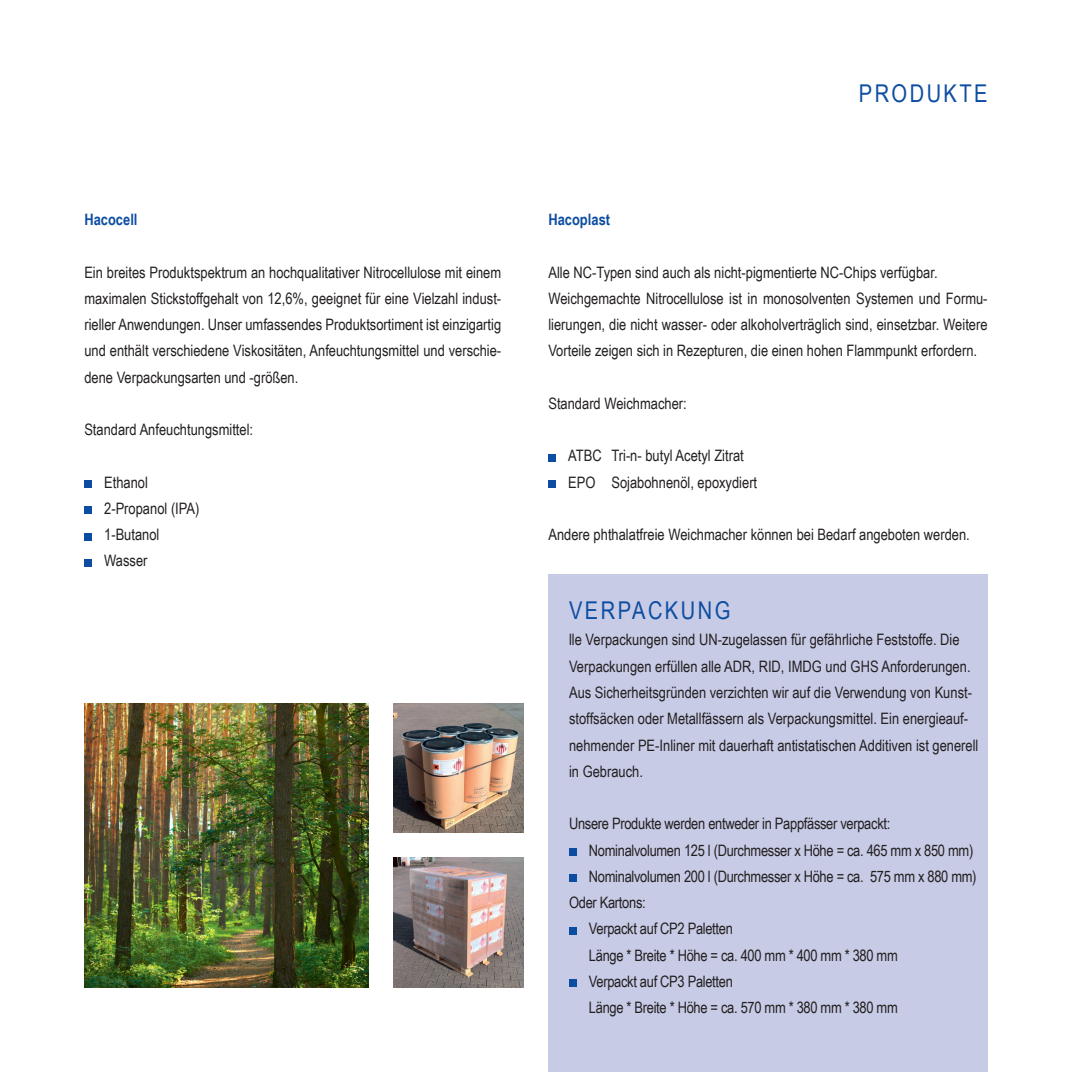
<style>
.page{position:relative;width:1072px;height:1072px;background:#fff}
.page>*{position:absolute;margin:0;border:0;box-sizing:border-box;transform-origin:0 0}
.t1{font:24.5px "Arial Narrow";letter-spacing:.1em;color:#0d4da1}
.t2{font:15.75px/26.2px "Arial Narrow";color:#231f20}
.t3{font:15.75px "Arial Narrow";letter-spacing:-.02em;color:#231f20}
.t4{font:700 15.75px "Arial Narrow";color:#0d4da1}
</style>
<div class="page">
<div style="left:84px;top:480px;width:7px;height:7px;background:#0d4da1"></div>
<div style="left:84px;top:507px;width:7px;height:7px;background:#0d4da1"></div>
<div style="left:84px;top:533px;width:7px;height:7px;background:#0d4da1"></div>
<div style="left:84px;top:559px;width:7px;height:7px;background:#0d4da1"></div>
<div style="left:548px;top:454px;width:7px;height:7px;background:#0d4da1"></div>
<div style="left:548px;top:480px;width:7px;height:7px;background:#0d4da1"></div>
<img style="left:84px;top:703px;width:285px;height:284px">
<div style="left:548px;top:574px;width:439px;height:497px;background:#c7cbe6"></div>
<div style="left:569px;top:848px;width:7px;height:7px;background:#0d4da1"></div>
<div style="left:569px;top:874px;width:7px;height:7px;background:#0d4da1"></div>
<div style="left:569px;top:927px;width:7px;height:7px;background:#0d4da1"></div>
<div style="left:569px;top:979px;width:7px;height:7px;background:#0d4da1"></div>
<img style="left:394px;top:703px;width:129px;height:130px">
<img style="left:394px;top:857px;width:129px;height:130px">
<p class="t4" style="left:84px;top:207px;width:55px">Hacocell</p>
<p class="t2" style="left:84px;top:258px;width:418px;text-align:justify">Ein breites Produktspektrum an hochqualitativer Nitrocellulose mit einem maximalen Stickstoffgehalt von 12,6%, geeignet für eine Vielzahl indust&shy;rieller Anwendungen. Unser umfassendes Produktsortiment ist einzigartig und enthält verschiedene Viskositäten, Anfeuchtungsmittel und verschie&shy;dene Verpackungsarten und -größen.</p>
<p class="t2" style="left:84px;top:416px;width:170px">Standard Anfeuchtungsmittel:</p>
<p class="t2" style="left:104px;top:468px;width:97px">Ethanol<br>2-Propanol (IPA)<br>1-Butanol<br>Wasser</p>
<h1 class="t1" style="left:858px;top:76px;width:130px">PRODUKTE</h1>
<p class="t4" style="left:548px;top:207px;width:63px">Hacoplast</p>
<p class="t2" style="left:548px;top:258px;width:440px">Alle NC-Typen sind auch als nicht-pigmentierte NC-Chips verfügbar.<br>Weichgemachte Nitrocellulose ist in monosolventen Systemen und Formu&shy;lierungen, die nicht wasser- oder alkoholverträglich sind, einsetzbar. Weitere Vorteile zeigen sich in Rezepturen, die einen hohen Flammpunkt erfordern.</p>
<p class="t2" style="left:548px;top:389px;width:140px">Standard Weichmacher:</p>
<p class="t2" style="left:568px;top:442px;width:190px">ATBC Tri-n- butyl Acetyl Zitrat<br>EPO Sojabohnenöl, epoxydiert</p>
<p class="t2" style="left:548px;top:521px;width:423px">Andere phthalatfreie Weichmacher können bei Bedarf angeboten werden.</p>
<h1 class="t1" style="left:569px;top:592px;width:163px">VERPACKUNG</h1>
<p class="t2" style="left:569px;top:626px;width:411px">lle Verpackungen sind UN-zugelassen für gefährliche Feststoffe. Die Verpackungen erfüllen alle ADR, RID, IMDG und GHS Anforderungen.<br>Aus Sicherheitsgründen verzichten wir auf die Verwendung von Kunst&shy;stoffsäcken oder Metallfässern als Verpackungsmittel. Ein energieauf&shy;nehmender PE-Inliner mit dauerhaft antistatischen Additiven ist generell in Gebrauch.</p>
<p class="t3" style="left:569px;top:812px;width:323px">Unsere Produkte werden entweder in Pappfässer verpackt:</p>
<p class="t3" style="left:589px;top:838px;width:386px">Nominalvolumen 125 l (Durchmesser x Höhe = ca. 465 mm x 850 mm)</p>
<p class="t3" style="left:589px;top:864px;width:389px">Nominalvolumen 200 l (Durchmesser x Höhe = ca. 575 mm x 880 mm)</p>
<p class="t3" style="left:569px;top:891px;width:78px">Oder Kartons:</p>
<p class="t3" style="left:589px;top:917px;width:145px">Verpackt auf CP2 Paletten</p>
<p class="t3" style="left:589px;top:943px;width:310px">Länge * Breite * Höhe = ca. 400 mm * 400 mm * 380 mm</p>
<p class="t3" style="left:589px;top:969px;width:145px">Verpackt auf CP3 Paletten</p>
<p class="t3" style="left:589px;top:996px;width:310px">Länge * Breite * Höhe = ca. 570 mm * 380 mm * 380 mm</p>
</div>
